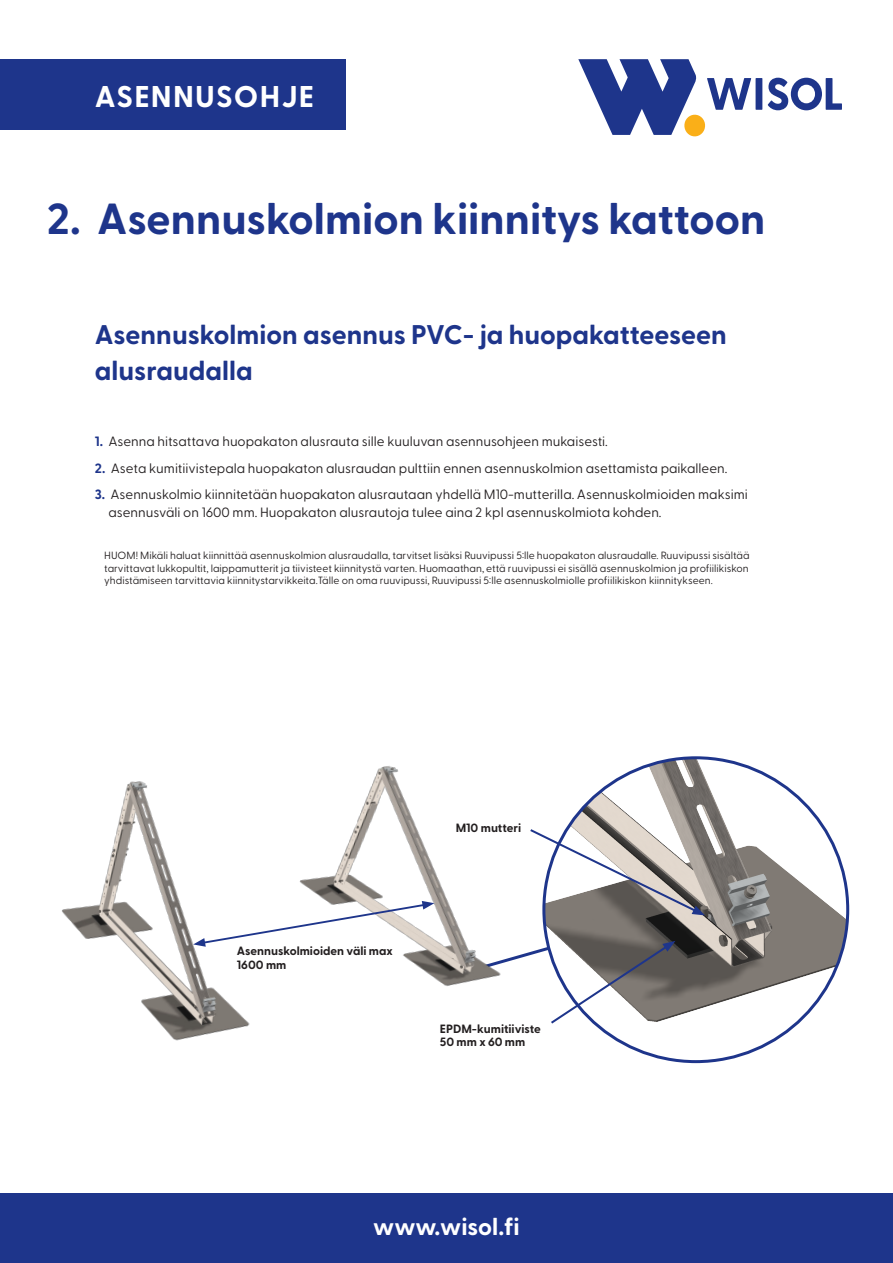
<style>
.page{position:relative;width:893px;height:1263px;background:#fff}
.page>*{position:absolute;margin:0;border:0;box-sizing:border-box;transform-origin:0 0}
.t1{font:700 43.5px "Greycliff CF";color:#1e358b}
.t2{font:700 30px "Greycliff CF";letter-spacing:.04em;color:#fff}
.t3{font:700 27px/36px "Greycliff CF";color:#1e358b}
.t4{font:700 24px "Greycliff CF";color:#fff}
.t5{font:13.5px/18px "Greycliff CF";color:#231f20}
.t6{font:700 12px/13.5px "Greycliff CF";color:#231f20}
.t7{font:10.5px/12.6px "Greycliff CF";color:#231f20;text-align:justify}
.s1{font-weight:700;color:#1e358b}
</style>
<div class="page">
<div style="left:0;top:1194px;width:893px;height:69px;background:#1e358b"></div>
<div style="left:0;top:59px;width:346px;height:71px;background:#1e358b"></div>
<div style="left:756px;top:78px;width:6px;height:32px;background:#1e358b"></div>
<svg style="left:768px;top:78px;width:74px;height:32px"></svg>
<svg style="left:578px;top:59px;width:173px;height:77px"></svg>
<img style="left:544px;top:758px;width:304px;height:269px">
<img style="left:62px;top:766px;width:418px;height:275px">
<svg style="left:193px;top:901px;width:241px;height:46px"></svg>
<svg style="left:480px;top:941px;width:195px;height:84px"></svg>
<svg style="left:530px;top:827px;width:175px;height:88px"></svg>
<h2 class="t2" style="left:95px;top:74px;width:221px">ASENNUSOHJE</h2>
<h1 class="t1" style="left:47px;top:185px;width:720px">2. Asennuskolmion kiinnitys kattoon</h1>
<h3 class="t3" style="left:95px;top:316px;width:633px">Asennuskolmion asennus PVC- ja huopakatteeseen alusraudalla</h3>
<p class="t5" style="left:95px;top:431px;width:514px"><span class="s1">1.</span> Asenna hitsattava huopakaton alusrauta sille kuuluvan asennusohjeen mukaisesti.</p>
<p class="t5" style="left:95px;top:458px;width:634px"><span class="s1">2.</span> Aseta kumitiivistepala huopakaton alusraudan pulttiin ennen asennuskolmion asettamista paikalleen.</p>
<p class="t5" style="left:108px;top:484px;width:641px;text-indent:-14px"><span class="s1">3.</span> Asennuskolmio kiinnitetään huopakaton alusrautaan yhdellä M10-mutterilla. Asennuskolmioiden maksimi asennusväli on 1600 mm. Huopakaton alusrautoja tulee aina 2 kpl asennuskolmiota kohden.</p>
<p class="t7" style="left:104px;top:548px;width:647px">HUOM! Mikäli haluat kiinnittää asennuskolmion alusraudalla, tarvitset lisäksi Ruuvipussi 5:lle huopakaton alusraudalle. Ruuvipussi sisältää tarvittavat lukkopultit, laippamutterit ja tiivisteet kiinnitystä varten. Huomaathan, että ruuvipussi ei sisällä asennuskolmion ja profiilikiskon yhdistämiseen tarvittavia kiinnitystarvikkeita.Tälle on oma ruuvipussi, Ruuvipussi 5:lle asennuskolmiolle profiilikiskon kiinnitykseen.</p>
<p class="t6" style="left:237px;top:943px;width:158px">Asennuskolmioiden väli max<br>1600 mm</p>
<p class="t6" style="left:456px;top:820px;width:67px">M10 mutteri</p>
<p class="t6" style="left:440px;top:1021px;width:102px">EPDM-kumitiiviste<br>50 mm x 60 mm</p>
<h3 class="t4" style="left:373px;top:1209px;width:148px">www.wisol.fi</h3>
</div>
